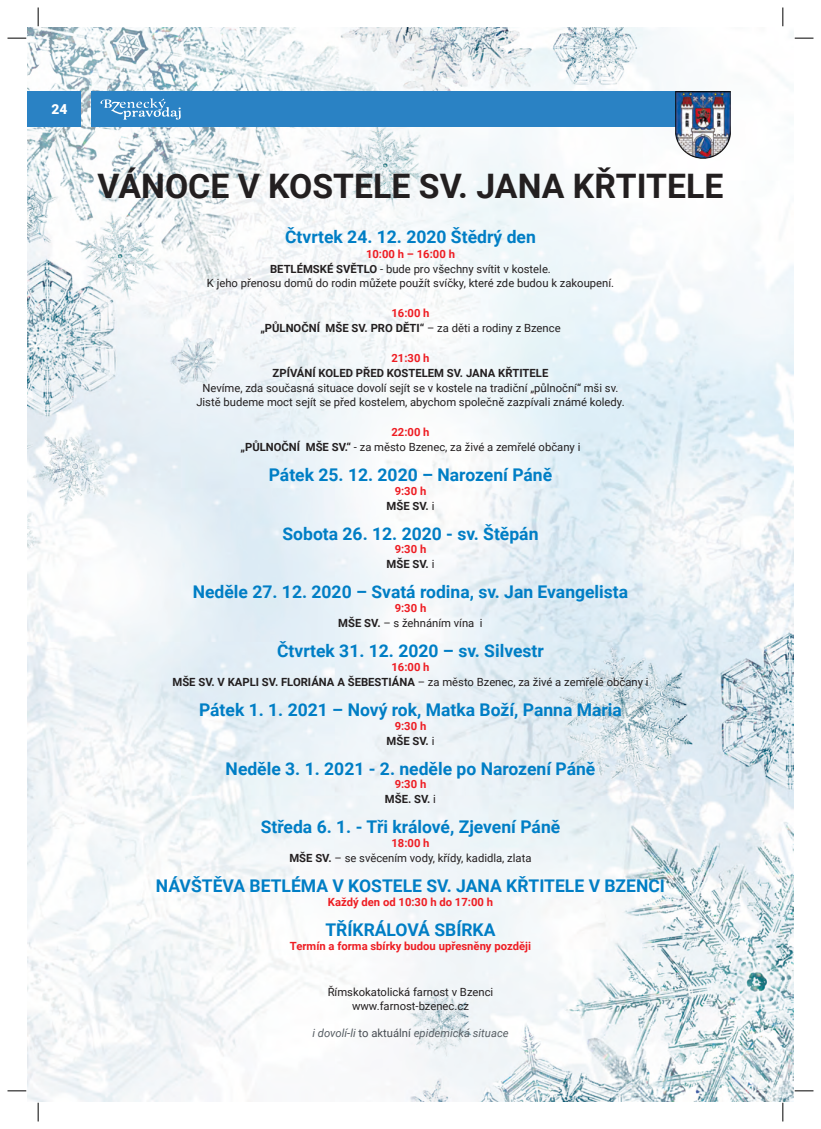
<style>
.page{position:relative;width:821px;height:1129px;background:#fff}
.page>*{position:absolute;margin:0;border:0;box-sizing:border-box;transform-origin:0 0}
.t1{font:700 33.75px "Roboto";color:#231f20}
.t2{font:700 17.5px "Roboto";color:#007ec5}
.t3{font:900 13.75px "Roboto";color:#fff}
.t4{font:11.25px/15px "Roboto";color:#231f20;text-align:center}
.t5{font:700 11.25px/15px "Roboto";color:#231f20;text-align:center}
.t6{font:700 11.25px "Roboto";color:#ee1d23}
.t7{font:italic 11.25px "Roboto";color:#575e64}
.s1{font-weight:700;color:#ee1d23}
.s2{font-weight:700}
.s3{color:#ee1d23}
.s4{font-weight:400}
.s5{font-style:normal;color:#474c52}
</style>
<div class="page">
<img style="left:28px;top:28px;width:765px;height:1073px">
<div style="left:28px;top:91px;width:53px;height:36px;background:#2a82c4"></div>
<div style="left:91px;top:91px;width:638px;height:36px;background:#2a82c4"></div>
<svg style="left:100px;top:98px;width:81px;height:22px"></svg>
<img style="left:675px;top:91px;width:55px;height:67px">
<svg style="left:8px;top:37px;width:18px;height:2px"></svg>
<svg style="left:37px;top:8px;width:2px;height:18px"></svg>
<svg style="left:782px;top:8px;width:1px;height:18px"></svg>
<svg style="left:794px;top:37px;width:19px;height:2px"></svg>
<svg style="left:8px;top:1090px;width:18px;height:1px"></svg>
<svg style="left:37px;top:1102px;width:2px;height:19px"></svg>
<svg style="left:794px;top:1090px;width:19px;height:1px"></svg>
<svg style="left:782px;top:1102px;width:1px;height:19px"></svg>
<p class="t3" style="left:51px;top:104px;width:17px">24</p>
<h1 class="t1" style="left:98px;top:173px;width:627px">VÁNOCE V KOSTELE SV. JANA KŘTITELE</h1>
<h2 class="t2" style="left:285px;top:230px;width:252px">Čtvrtek 24. 12. 2020 Štědrý den</h2>
<p class="t4" style="left:270px;top:248px;width:282px"><span class="s1">10:00 h – 16:00 h<br></span><span class="s2">BETLÉMSKÉ SVĚTLO</span> - bude pro všechny svítit v kostele.</p>
<p class="t4" style="left:207px;top:277px;width:408px">K jeho přenosu domů do rodin můžete použít svíčky, které zde budou k zakoupení.</p>
<p class="t5" style="left:260px;top:307px;width:302px"><span class="s3">16:00 h<br></span>„PŮLNOČNÍ MŠE SV. PRO DĚTI“ <span class="s4">– za děti a rodiny z Bzence</span></p>
<p class="t6" style="left:391px;top:353px;width:40px">21:30 h</p>
<p class="t5" style="left:272px;top:367px;width:277px">ZPÍVÁNÍ KOLED PŘED KOSTELEM SV. JANA KŘTITELE</p>
<p class="t4" style="left:196px;top:382px;width:429px;line-height:13.8px">Nevíme, zda současná situace dovolí sejít se v kostele na tradiční „půlnoční“ mši sv.<br>Jistě budeme moct sejít se před kostelem, abychom společně zazpívali známé koledy.</p>
<p class="t4" style="left:240px;top:425px;width:341px"><span class="s1">22:00 h<br></span><span class="s2">„PŮLNOČNÍ MŠE SV.“</span> - za město Bzenec, za živé a zemřelé občany i</p>
<h2 class="t2" style="left:269px;top:467px;width:285px">Pátek 25. 12. 2020 – Narození Páně</h2>
<p class="t5" style="left:386px;top:484px;width:49px"><span class="s3">9:30 h<br></span>MŠE SV. <span class="s4">i</span></p>
<h2 class="t2" style="left:282px;top:526px;width:257px">Sobota 26. 12. 2020 - sv. Štěpán</h2>
<p class="t5" style="left:386px;top:543px;width:49px"><span class="s3">9:30 h<br></span>MŠE SV. <span class="s4">i</span></p>
<h2 class="t2" style="left:193px;top:585px;width:437px">Neděle 27. 12. 2020 – Svatá rodina, sv. Jan Evangelista</h2>
<p class="t4" style="left:338px;top:602px;width:146px"><span class="s1">9:30 h<br></span><span class="s2">MŠE SV.</span> – s žehnáním vína i</p>
<h2 class="t2" style="left:277px;top:644px;width:268px">Čtvrtek 31. 12. 2020 – sv. Silvestr</h2>
<p class="t4" style="left:172px;top:660px;width:477px"><span class="s1">16:00 h<br></span><span class="s2">MŠE SV. V KAPLI SV. FLORIÁNA A ŠEBESTIÁNA</span> – za město Bzenec, za živé a zemřelé občany i</p>
<h2 class="t2" style="left:199px;top:702px;width:424px">Pátek 1. 1. 2021 – Nový rok, Matka Boží, Panna Maria</h2>
<p class="t5" style="left:386px;top:719px;width:49px"><span class="s3">9:30 h<br></span>MŠE SV. <span class="s4">i</span></p>
<h2 class="t2" style="left:225px;top:761px;width:371px">Neděle 3. 1. 2021 - 2. neděle po Narození Páně</h2>
<p class="t5" style="left:385px;top:778px;width:53px"><span class="s3">9:30 h<br></span>MŠE. SV. <span class="s4">i</span></p>
<h2 class="t2" style="left:261px;top:820px;width:301px">Středa 6. 1. - Tři králové, Zjevení Páně</h2>
<p class="t4" style="left:289px;top:837px;width:243px"><span class="s1">18:00 h<br></span><span class="s2">MŠE SV.</span> – se svěcením vody, křídy, kadidla, zlata</p>
<h2 class="t2" style="left:156px;top:879px;width:510px">NÁVŠTĚVA BETLÉMA V KOSTELE SV. JANA KŘTITELE V BZENCI</h2>
<p class="t6" style="left:328px;top:897px;width:167px">Každý den od 10:30 h do 17:00 h</p>
<h2 class="t2" style="left:325px;top:922px;width:171px">TŘÍKRÁLOVÁ SBÍRKA</h2>
<p class="t6" style="left:290px;top:941px;width:242px">Termín a forma sbírky budou upřesněny později</p>
<p class="t4" style="left:327px;top:986px;width:167px;line-height:13.8px">Římskokatolická farnost v Bzenci www.farnost-bzenec.cz</p>
<p class="t7" style="left:312px;top:1029px;width:198px">i dovolí<span class="s5">-</span>li <span class="s5">to aktuální</span> epidemická situace</p>
</div>
